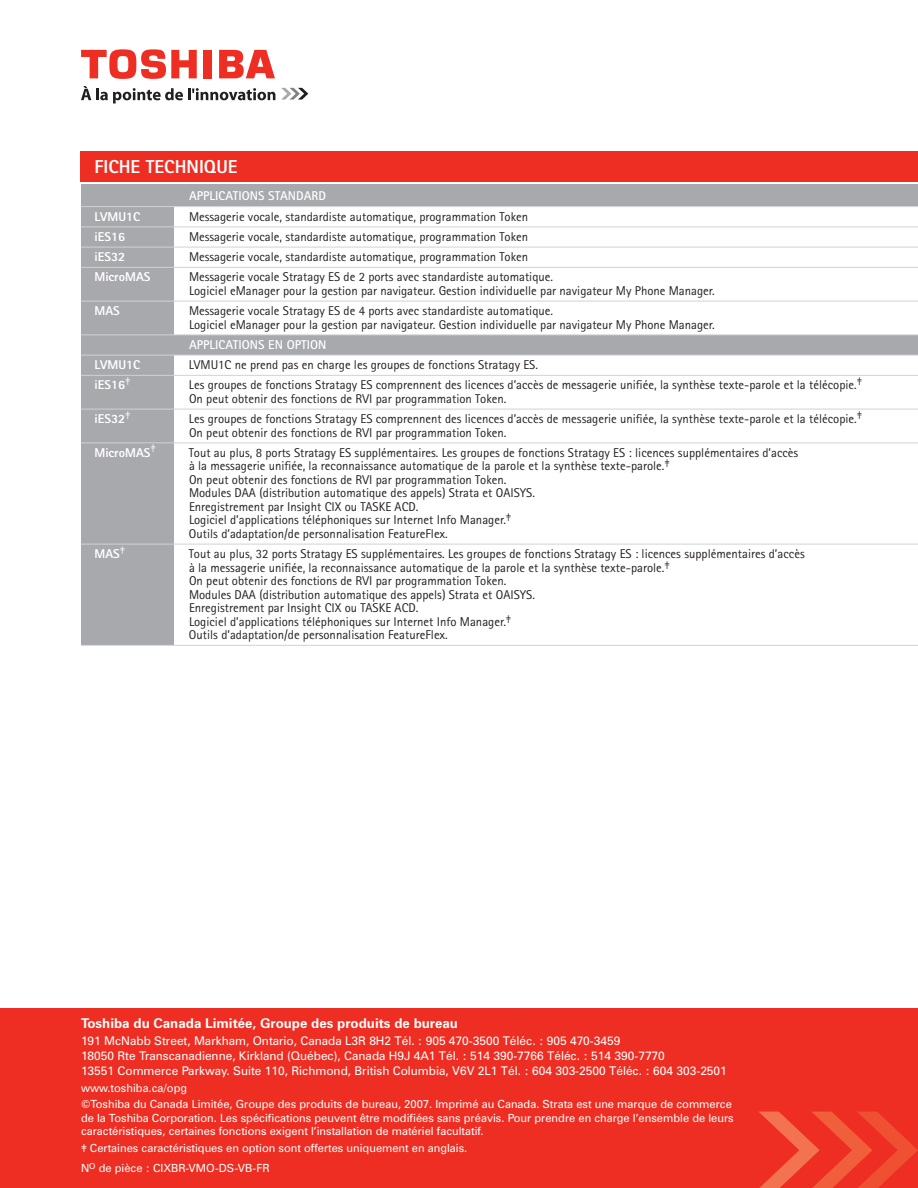
<style>
.page{position:relative;width:918px;height:1188px;background:#fff}
.page>*{position:absolute;margin:0;border:0;box-sizing:border-box;transform-origin:0 0}
.t1{font:800 18.75px "Rotis Sans Serif";color:#fff}
.t2{font:700 13.5px "Zurich BT";color:#fff}
.t3{font:12.75px/13.5px "Rotis Sans Serif";color:#231f20}
.t4{font:800 12.75px "Rotis Sans Serif";color:#fff}
.t5{font:700 12.75px "Rotis Sans Serif";color:#fff}
.t6{font:12px/15px "Zurich BT";color:#fff}
.t7{font:11.25px/16.8px "Zurich BT";color:#fff}
.s1{font-weight:800;color:#fff}
.s2{font-family:"Rotis Sans Serif"}
</style>
<div class="page">
<div style="left:0;top:1009px;width:918px;height:179px;background:#ee2e22"></div>
<div style="left:81px;top:152px;width:837px;height:30px;background:#ee2e22"></div>
<div style="left:81px;top:185px;width:93px;height:460px;background:#a8a9ad"></div>
<svg style="left:759px;top:1112px;width:159px;height:76px"></svg>
<div style="left:204px;top:50px;width:8px;height:28px;background:#ee2e22"></div>
<svg style="left:219px;top:50px;width:56px;height:28px"></svg>
<svg style="left:81px;top:49px;width:116px;height:30px"></svg>
<svg style="left:81px;top:86px;width:194px;height:17px"></svg>
<svg style="left:281px;top:88px;width:27px;height:12px"></svg>
<div style="left:173px;top:185px;width:745px;height:21px;background:#a8a9ad"></div>
<div style="left:169px;top:335px;width:749px;height:20px;background:#a8a9ad"></div>
<hr style="left:81px;top:206px;width:837px;height:1px;background:#d1d2d4">
<hr style="left:81px;top:226px;width:837px;height:1px;background:#d1d2d4">
<hr style="left:81px;top:247px;width:837px;height:1px;background:#d1d2d4">
<hr style="left:81px;top:267px;width:837px;height:1px;background:#d1d2d4">
<hr style="left:81px;top:301px;width:837px;height:1px;background:#d1d2d4">
<hr style="left:81px;top:334px;width:837px;height:1px;background:#d1d2d4">
<hr style="left:81px;top:355px;width:837px;height:1px;background:#d1d2d4">
<hr style="left:81px;top:375px;width:837px;height:1px;background:#d1d2d4">
<hr style="left:81px;top:409px;width:837px;height:1px;background:#d1d2d4">
<hr style="left:81px;top:442px;width:837px;height:1px;background:#d1d2d4">
<hr style="left:81px;top:544px;width:837px;height:1px;background:#d1d2d4">
<hr style="left:81px;top:645px;width:837px;height:1px;background:#d1d2d4">
<h1 class="t1" style="left:94px;top:155px;width:145px">FICHE TECHNIQUE</h1>
<p class="t5" style="left:189px;top:188px;width:138px">APPLICATIONS STANDARD</p>
<p class="t4" style="left:94px;top:208px;width:47px">LVMU1C</p>
<p class="t3" style="left:189px;top:209px;width:341px">Messagerie vocale, standardiste automatique, programmation Token</p>
<p class="t4" style="left:94px;top:228px;width:32px">iES16</p>
<p class="t3" style="left:189px;top:230px;width:341px">Messagerie vocale, standardiste automatique, programmation Token</p>
<p class="t4" style="left:94px;top:249px;width:32px">iES32</p>
<p class="t3" style="left:189px;top:250px;width:341px">Messagerie vocale, standardiste automatique, programmation Token</p>
<p class="t4" style="left:94px;top:269px;width:57px">MicroMAS</p>
<p class="t3" style="left:189px;top:270px;width:527px">Messagerie vocale Stratagy ES de 2 ports avec standardiste automatique.<br>Logiciel eManager pour la gestion par navigateur. Gestion individuelle par navigateur My Phone Manager.</p>
<p class="t4" style="left:94px;top:303px;width:27px">MAS</p>
<p class="t3" style="left:189px;top:304px;width:527px">Messagerie vocale Stratagy ES de 4 ports avec standardiste automatique.<br>Logiciel eManager pour la gestion par navigateur. Gestion individuelle par navigateur My Phone Manager.</p>
<p class="t5" style="left:189px;top:336px;width:139px">APPLICATIONS EN OPTION</p>
<p class="t4" style="left:94px;top:357px;width:47px">LVMU1C</p>
<p class="t3" style="left:189px;top:358px;width:351px">LVMU1C ne prend pas en charge les groupes de fonctions Stratagy ES.</p>
<p class="t4" style="left:94px;top:377px;width:38px">iES16<sup>‡</sup></p>
<p class="t3" style="left:189px;top:378px;width:675px">Les groupes de fonctions Stratagy ES comprennent des licences d’accès de messagerie unifiée, la synthèse texte-parole et la télécopie.<sup>‡<br></sup>On peut obtenir des fonctions de RVI par programmation Token.</p>
<p class="t4" style="left:94px;top:411px;width:38px">iES32<sup>‡</sup></p>
<p class="t3" style="left:189px;top:412px;width:675px">Les groupes de fonctions Stratagy ES comprennent des licences d’accès de messagerie unifiée, la synthèse texte-parole et la télécopie.<sup>‡<br></sup>On peut obtenir des fonctions de RVI par programmation Token.</p>
<p class="t4" style="left:94px;top:444px;width:63px">MicroMAS<sup>‡</sup></p>
<p class="t3" style="left:189px;top:446px;width:611px">Tout au plus, 8 ports Stratagy ES supplémentaires. Les groupes de fonctions Stratagy ES : licences supplémentaires d’accès à la messagerie unifiée, la reconnaissance automatique de la parole et la synthèse texte-parole.<sup>‡<br></sup>On peut obtenir des fonctions de RVI par programmation Token.<br>Modules DAA (distribution automatique des appels) Strata et OAISYS.<br>Enregistrement par Insight CIX ou TASKE ACD.<br>Logiciel d’applications téléphoniques sur Internet Info Manager.<sup>‡<br></sup>Outils d’adaptation/de personnalisation FeatureFlex.</p>
<p class="t4" style="left:94px;top:546px;width:32px">MAS<sup>‡</sup></p>
<p class="t3" style="left:189px;top:547px;width:617px">Tout au plus, 32 ports Stratagy ES supplémentaires. Les groupes de fonctions Stratagy ES : licences supplémentaires d’accès à la messagerie unifiée, la reconnaissance automatique de la parole et la synthèse texte-parole.<sup>‡<br></sup>On peut obtenir des fonctions de RVI par programmation Token.<span class="s1">C<br></span>Modules DAA (distribution automatique des appels) Strata et OAISYS.<br>Enregistrement par Insight CIX ou TASKE ACD.<br>Logiciel d’applications téléphoniques sur Internet Info Manager.<sup>‡<br></sup>Outils d’adaptation/de personnalisation FeatureFlex.</p>
<p class="t2" style="left:81px;top:1015px;width:379px">Toshiba du Canada Limitée, Groupe des produits de bureau</p>
<p class="t6" style="left:81px;top:1033px;width:647px">191 McNabb Street, Markham, Ontario, Canada L3R 8H2 Tél. : 905 470-3500 Téléc. : 905 470-3459<br>18050 Rte Transcanadienne, Kirkland (Québec), Canada H9J 4A1 Tél. : 514 390-7766 Téléc. : 514 390-7770<br>13551 Commerce Parkway. Suite 110, Richmond, British Columbia, V6V 2L1 Tél. : 604 303-2500 Téléc. : 604 303-2501</p>
<p class="t7" style="left:81px;top:1079px;width:652px">www.toshiba.ca/opg<br>©Toshiba du Canada Limitée, Groupe des produits de bureau, 2007. Imprimé au Canada. Strata est une marque de commerce</p>
<p class="t7" style="left:81px;top:1111px;width:654px;line-height:13.5px">de la Toshiba Corporation. Les spécifications peuvent être modifiées sans préavis. Pour prendre en charge l’ensemble de leurs caractéristiques, certaines fonctions exigent l’installation de matériel facultatif.</p>
<p class="t7" style="left:81px;top:1138px;width:388px;line-height:20px"><span class="s2">‡</span> Certaines caractéristiques en option sont offertes uniquement en anglais.<br>N<sup>O</sup> de pièce : CIXBR-VMO-DS-VB-FR</p>
</div>
